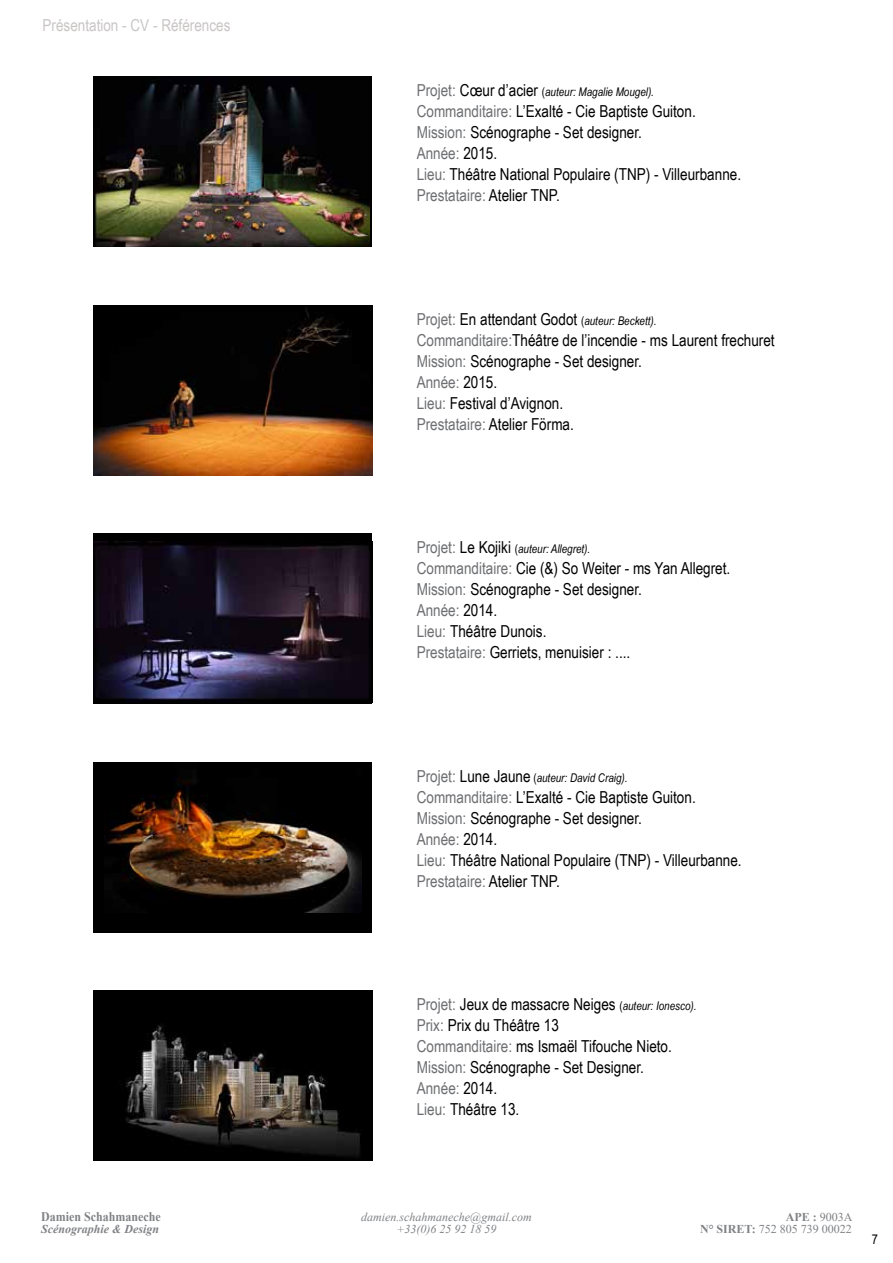
<style>
.page{position:relative;width:893px;height:1263px;background:#fff}
.page>*{position:absolute;margin:0;border:0;box-sizing:border-box;transform-origin:0 0}
.t1{font:16.5px/21px "Arial Narrow";color:#000}
.t2{font:16.5px "Arial Narrow";color:#c9c5c5}
.t3{font:13.5px "Arial Narrow";color:#000}
.t4{font:700 13.2px "Times New Roman";color:#808285;scale:.91 1}
.t5{font:italic 12px "Arial Narrow";color:#000}
.t6{font:italic 12px/12px "Times New Roman";color:#808285;text-align:center}
.t7{font:12px/12px "Times New Roman";color:#808285;text-align:right}
.t8{font:italic 700 12px "Times New Roman";color:#808285}
.s1{font-style:normal;font-size:16.5px;color:#6d6e71}
.s2{font-style:normal;font-size:16.5px}
.s3{font-style:normal}
.s4{color:#6d6e71}
.s5{font-size:12px}
.s6{font-style:italic;font-size:12px}
.s7{font-weight:700}
</style>
<div class="page">
<div style="left:94px;top:762px;width:278px;height:170px;background:#000"></div>
<img style="left:104px;top:778px;width:257px;height:134px">
<img style="left:94px;top:305px;width:278px;height:170px">
<div style="left:94px;top:534px;width:278px;height:170px;background:#000"></div>
<img style="left:94px;top:542px;width:276px;height:160px">
<img style="left:94px;top:991px;width:278px;height:170px">
<img style="left:94px;top:77px;width:275px;height:170px">
<p class="t2" style="left:43px;top:14px;width:190px">Présentation - CV - Références</p>
<p class="t4" style="left:41px;top:1207px;width:133px">Damien Schahmaneche</p>
<p class="t8" style="left:41px;top:1221px;width:120px">Scénographie &amp; Design</p>
<p class="t5" style="left:417px;top:83px;width:239px"><span class="s1">Projet:</span> <span class="s2">Cœur d’acier</span> <span class="s3">(</span>auteur: Magalie Mougel).</p>
<p class="t1" style="left:417px;top:100px;width:326px"><span class="s4">Commanditaire:</span> L’Exalté - Cie Baptiste Guiton.<br><span class="s4">Mission:</span> Scénographe - Set designer.<br><span class="s4">Année:</span> 2015.<br><span class="s4">Lieu:</span> Théâtre National Populaire (TN P) - Villeurbanne.<br><span class="s4">Prestataire:</span> Atelier TN P.</p>
<p class="t1" style="left:417px;top:308px;width:359px"><span class="s4">Projet:</span> En attendant Godot <span class="s5">(</span><span class="s6">auteur: Beckett).<br></span><span class="s4">Commanditaire:</span>Théâtre de l’incendie - ms Laurent frechuret <span class="s4">Mission:</span> Scénographe - Set designer.<br><span class="s4">Année:</span> 2015.<br><span class="s4">Lieu:</span> Festival d’Avignon.<br><span class="s4">Prestataire:</span> Atelier Förma.</p>
<p class="t5" style="left:417px;top:541px;width:175px"><span class="s1">Projet:</span> <span class="s2">Le Kojiki</span> <span class="s3">(</span>auteur: Allegret).</p>
<p class="t1" style="left:417px;top:557px;width:315px"><span class="s4">Commanditaire:</span> Cie (&amp;) So Weiter - ms Yan Allegret.<br><span class="s4">Mission:</span> Scénographe - Set designer.<br><span class="s4">Année:</span> 2014.<br><span class="s4">Lieu:</span> Théâtre Dunois.<br><span class="s4">Prestataire:</span> Gerriets, menuisier : ....</p>
<p class="t5" style="left:417px;top:769px;width:212px"><span class="s1">Projet:</span> <span class="s2">Lune Jaune</span> <span class="s3">(</span>auteur: David Craig).</p>
<p class="t1" style="left:417px;top:786px;width:326px"><span class="s4">Commanditaire:</span> L’Exalté - Cie Baptiste Guiton.<br><span class="s4">Mission:</span> Scénographe - Set designer.<br><span class="s4">Année:</span> 2014.<br><span class="s4">Lieu:</span> Théâtre National Populaire (TN P) - Villeurbanne.<br><span class="s4">Prestataire:</span> Atelier TN P.</p>
<p class="t1" style="left:417px;top:993px;width:281px"><span class="s4">Projet:</span> Jeux de massacre Neiges <span class="s5">(</span><span class="s6">auteur: Ionesco).<br></span><span class="s4">Prix:</span> Prix du Théâtre 13<br><span class="s4">Commanditaire:</span> ms Ismaël Tifouche Nieto.<br><span class="s4">Mission:</span> Scénographe - Set Designer.<br><span class="s4">Année:</span> 2014.<br><span class="s4">Lieu:</span> Théâtre 13.</p>
<p class="t6" style="left:361px;top:1211px;width:172px">damien.schahmaneche@gmail.com +33(0)6 25 92 18 59</p>
<p class="t7" style="left:700px;top:1211px;width:154px"><span class="s7">APE :</span> 9003A<br><span class="s7">N° SIRET:</span> 752 805 739 00022</p>
<p class="t3" style="left:872px;top:1229px;width:8px">7</p>
</div>
